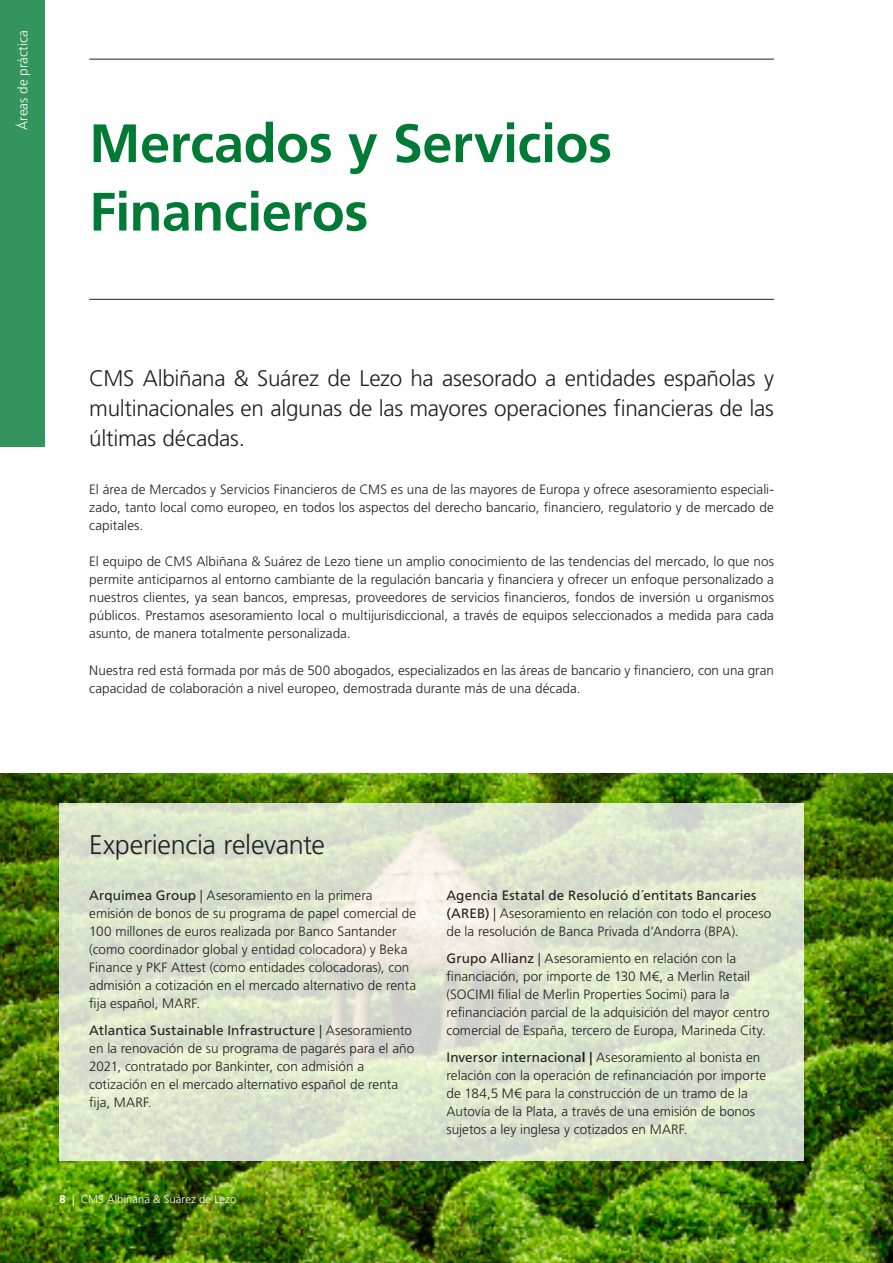
<style>
.page{position:relative;width:893px;height:1263px;background:#fff}
.page>*{position:absolute;margin:0;border:0;box-sizing:border-box;transform-origin:0 0}
.Head_5___line___38_45_6pt___Light___blac{font:700 54px/68.4px "Frutiger LT Pro";letter-spacing:-.01em;color:#007a35}
.Head_1___18_21_6pt___Light___black{font:300 27px "Frutiger LT Pro";letter-spacing:-.01em;color:#231f20}
.Intro_3___15_20pt___Light___black{font:300 22.5px/30px "Frutiger LT Pro";letter-spacing:-.01em;color:#231f20;text-align:justify}
.Copy___9_12pt___Light___black{font:300 13.5px/18px "Frutiger LT Pro";letter-spacing:.005em;color:#231f20}
.Register___9_12pt___Light___black{font:300 13.5px "Frutiger LT Pro";letter-spacing:.005em;color:#fff}
.Page___left___7_5_10pt___Light___black{font:300 11.25px "Frutiger LT Pro";letter-spacing:.005em;color:#fff}
.s1{font-weight:400}
.s2{font-weight:700}
</style>
<div class="page">
<img style="left:0;top:774px;width:893px;height:489px">
<hr style="left:89px;top:59px;width:685px;height:1px;background:#231f20">
<hr style="left:89px;top:299px;width:685px;height:1px;background:#231f20">
<svg style="left:60px;top:804px;width:744px;height:357px;background:#dde4cf"></svg>
<div style="left:0;top:0;width:45px;height:446px;background:#33955d"></div>
<p class="Register___9_12pt___Light___black" style="left:15px;top:130px;width:101px;rotate:-90deg">Áreas de práctica</p>
<p class="Head_5___line___38_45_6pt___Light___blac" style="left:89px;top:109px;width:524px">Mercados y Servicios<br>Financieros</p>
<p class="Intro_3___15_20pt___Light___black" style="left:89px;top:364px;width:686px">CMS Albiñana &amp; Suárez de Lezo ha asesorado a entidades españolas y multinacionales en algunas de las mayores operaciones financieras de las últimas décadas.</p>
<p class="Copy___9_12pt___Light___black" style="left:89px;top:481px;width:686px;text-align:justify">El área de Mercados y Servicios Financieros de CMS es una de las mayores de Europa y ofrece asesoramiento especiali&shy;zado, tanto local como europeo, en todos los aspectos del derecho bancario, financiero, regulatorio y de mercado de capitales.</p>
<p class="Copy___9_12pt___Light___black" style="left:89px;top:553px;width:686px;text-align:justify">El equipo de CMS Albiñana &amp; Suárez de Lezo tiene un amplio conocimiento de las tendencias del mercado, lo que nos permite anticiparnos al entorno cambiante de la regulación bancaria y financiera y ofrecer un enfoque personalizado a nuestros clientes, ya sean bancos, empresas, proveedores de servicios financieros, fondos de inversión u organismos públicos. Prestamos asesoramiento local o multijurisdiccional, a través de equipos seleccionados a medida para cada asunto, de manera totalmente personalizada.</p>
<p class="Copy___9_12pt___Light___black" style="left:89px;top:661px;width:686px">Nuestra red está formada por más de 500 abogados, especializados en las áreas de bancario y financiero, con una gran capacidad de colaboración a nivel europeo, demostrada durante más de una década.</p>
<p class="Head_1___18_21_6pt___Light___black" style="left:89px;top:829px;width:237px">Experiencia relevante</p>
<p class="Copy___9_12pt___Light___black" style="left:89px;top:886px;width:328px"><span class="s1">Arquimea Group</span> | Asesoramiento en la primera emisión de bonos de su programa de papel comercial de 100 millones de euros realizada por Banco Santander (como coordinador global y entidad colocadora) y Beka Finance y PKF Attest (como entidades colocadoras), con admisión a cotización en el mercado alternativo de renta fija español, MARF.</p>
<p class="Copy___9_12pt___Light___black" style="left:89px;top:1021px;width:326px"><span class="s1">Atlantica Sustainable Infrastructure</span> | Asesoramiento en la renovación de su programa de pagarés para el año 2021, contratado por Bankinter, con admisión a cotización en el mercado alternativo español de renta fija, MARF.</p>
<p class="Page___left___7_5_10pt___Light___black" style="left:60px;top:1193px;width:178px"><span class="s2">8</span> | CMS Albiñana &amp; Suárez de Lezo</p>
<p class="Copy___9_12pt___Light___black" style="left:446px;top:886px;width:326px"><span class="s1">Agencia Estatal de Resolució d´entitats Bancaries (AREB)</span> | Asesoramiento en relación con todo el proceso de la resolución de Banca Privada d’Andorra (BPA).</p>
<p class="Copy___9_12pt___Light___black" style="left:446px;top:949px;width:325px"><span class="s1">Grupo Allianz</span> | Asesoramiento en relación con la financiación, por importe de 130 M€, a Merlin Retail (SOCIMI filial de Merlin Properties Socimi) para la refinanciación parcial de la adquisición del mayor centro comercial de España, tercero de Europa, Marineda City.</p>
<p class="Copy___9_12pt___Light___black" style="left:446px;top:1048px;width:321px"><span class="s1">Inversor internaciona</span><span class="s2">l |</span> Asesoramiento al bonista en relación con la operación de refinanciación por importe de 184,5 M€ para la construcción de un tramo de la Autovía de la Plata, a través de una emisión de bonos sujetos a ley inglesa y cotizados en MARF.</p>
</div>
